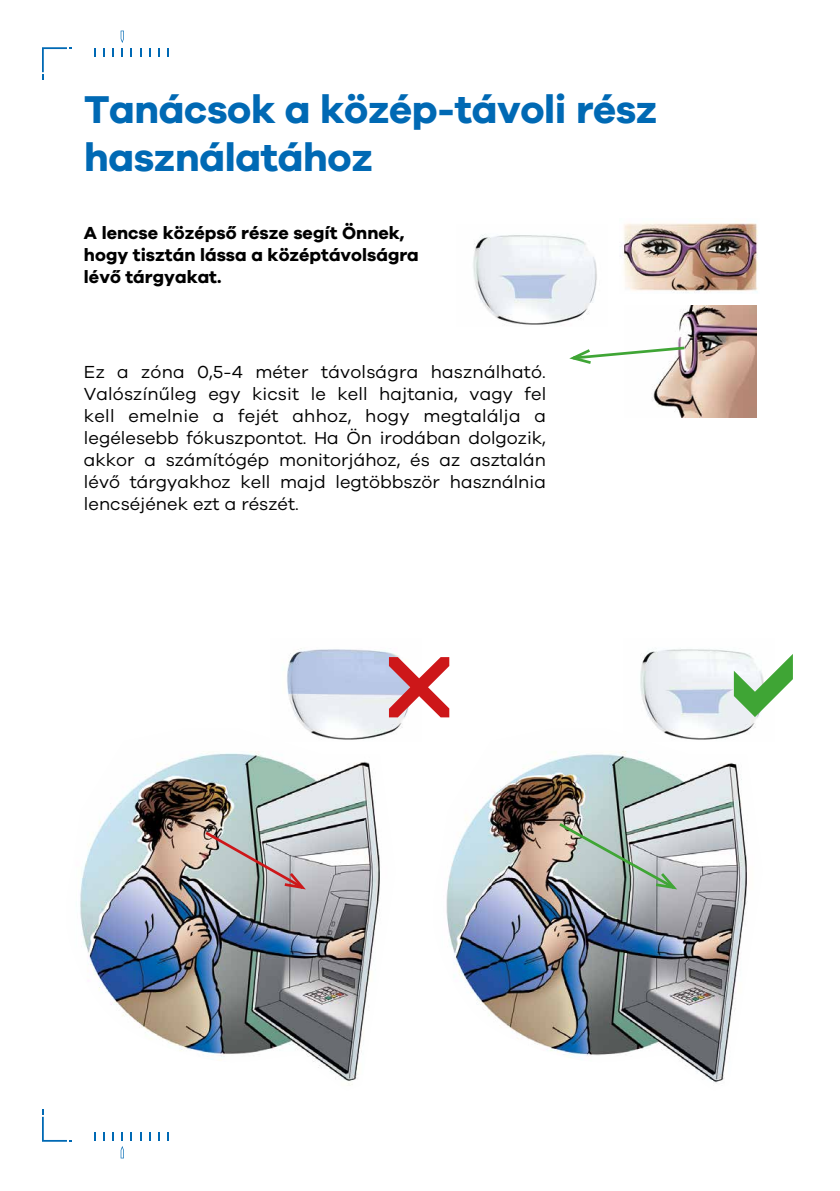
<style>
.page{position:relative;width:840px;height:1191px;background:#fff}
.page>*{position:absolute;margin:0;border:0;box-sizing:border-box;transform-origin:0 0}
.t1{font:700 40px/48px "Galano Grotesque";letter-spacing:-.01em;color:#0069b4}
.t2{font:18px/22px "Galano Grotesque";color:#000;text-align:justify}
.t3{font:700 18px/22px "Galano Grotesque";color:#000}
</style>
<div class="page">
<img style="left:80px;top:751px;width:300px;height:333px">
<img style="left:446px;top:751px;width:301px;height:332px">
<img style="left:640px;top:649px;width:118px;height:91px">
<img style="left:287px;top:648px;width:118px;height:92px">
<img style="left:202px;top:829px;width:107px;height:62px">
<img style="left:556px;top:820px;width:124px;height:71px">
<img style="left:473px;top:234px;width:124px;height:91px">
<img style="left:623px;top:223px;width:135px;height:70px">
<img style="left:651px;top:306px;width:105px;height:111px">
<svg style="left:569px;top:345px;width:117px;height:21px"></svg>
<svg style="left:42px;top:47px;width:30px;height:33px"></svg>
<svg style="left:121px;top:31px;width:3px;height:12px"></svg>
<svg style="left:167px;top:49px;width:2px;height:8px"></svg>
<svg style="left:158px;top:49px;width:2px;height:8px"></svg>
<svg style="left:130px;top:49px;width:2px;height:8px"></svg>
<svg style="left:121px;top:49px;width:2px;height:8px"></svg>
<svg style="left:112px;top:49px;width:2px;height:8px"></svg>
<svg style="left:103px;top:49px;width:2px;height:8px"></svg>
<svg style="left:94px;top:49px;width:2px;height:8px"></svg>
<svg style="left:42px;top:1109px;width:30px;height:32px"></svg>
<svg style="left:167px;top:1132px;width:2px;height:8px"></svg>
<svg style="left:158px;top:1132px;width:2px;height:8px"></svg>
<svg style="left:130px;top:1132px;width:2px;height:8px"></svg>
<svg style="left:121px;top:1132px;width:3px;height:26px"></svg>
<svg style="left:112px;top:1132px;width:2px;height:8px"></svg>
<svg style="left:103px;top:1132px;width:2px;height:8px"></svg>
<svg style="left:94px;top:1132px;width:2px;height:8px"></svg>
<svg style="left:389px;top:656px;width:22px;height:61px"></svg>
<svg style="left:733px;top:653px;width:31px;height:64px"></svg>
<h1 class="t1" style="left:84px;top:84px;width:574px">Tanácsok a közép-távoli rész használatához</h1>
<p class="t3" style="left:84px;top:221px;width:336px">A lencse középső része segít Önnek, hogy tisztán lássa a középtávolságra lévő tárgyakat.</p>
<p class="t2" style="left:84px;top:360px;width:463px">Ez a zóna 0,5-4 méter távolságra használható.<br>Valószínűleg egy kicsit le kell hajtania, vagy fel kell emelnie a fejét ahhoz, hogy megtalálja a legélesebb fókuszpontot. Ha Ön irodában dolgozik, akkor a számítógép monitorjához, és az asztalán lévő tárgyakhoz kell majd legtöbbször használnia lencséjének ezt a részét.</p>
</div>
